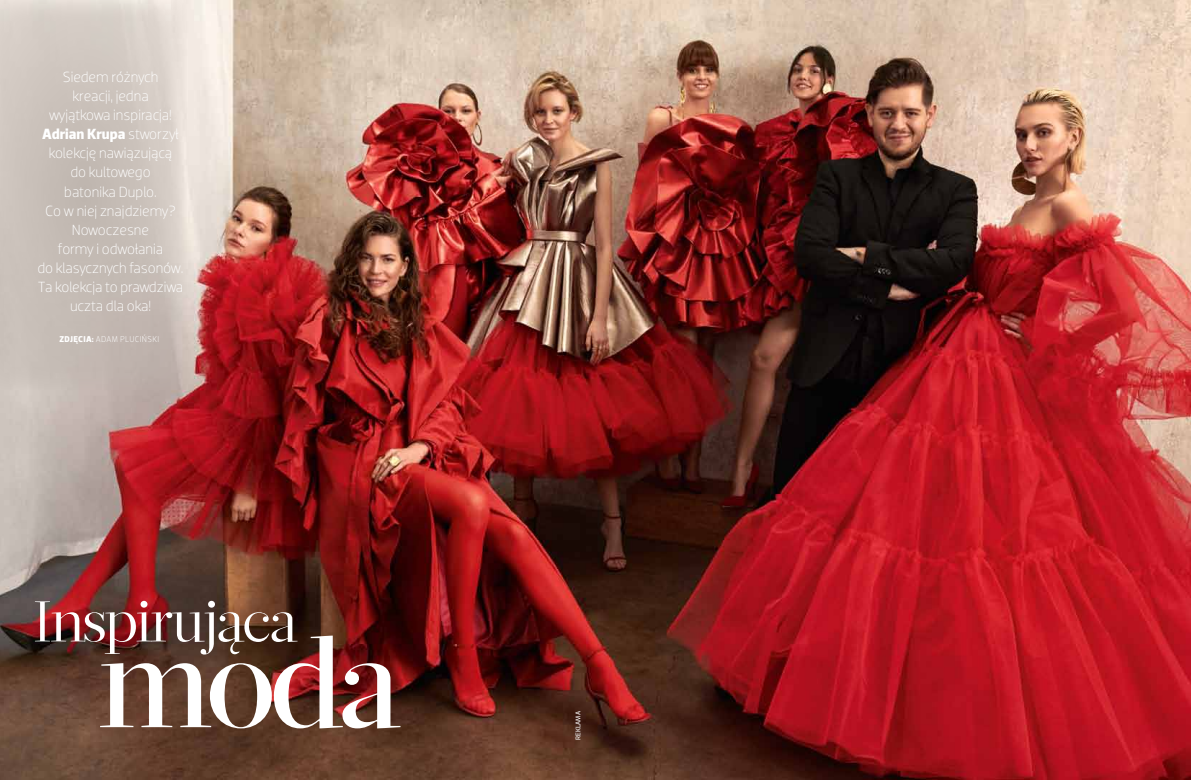
<style>
.page{position:relative;width:1191px;height:780px;background:#fff}
.page>*{position:absolute;margin:0;border:0;box-sizing:border-box;transform-origin:0 0}
.t1{font:500 125.3px "Glosa Display";color:#fff}
.t2{font:57.1px "Glosa Display";letter-spacing:-.05em;color:#fff}
.t3{font:300 15px/19px "Dobra";letter-spacing:-.005em;color:#fff;text-align:center}
.t4{font:300 8.6px "Dobra";letter-spacing:.04em;color:#fff}
.t5{font:7px "Dobra";letter-spacing:.01em;color:#fff}
.s1{font-weight:700}
</style>
<div class="page">
<img style="left:0;top:0;width:1191px;height:780px">
<svg style="left:0;top:0;width:187px;height:390px;background:#ccc3bc"></svg>
<p class="t3" style="left:38px;top:68px;width:148px">Siedem różnych<br>kreacji, jedna<br>wyjątkowa inspiracja!<br><span class="s1">Adrian Krupa</span> stworzył kolekcję nawiązującą<br>do kultowego<br>batonika Duplo.<br>Co w niej znajdziemy?<br>Nowoczesne<br>formy i odwołania<br>do klasycznych fasonów.<br>Ta kolekcja to prawdziwa uczta dla oka!</p>
<p class="t4" style="left:59px;top:334px;width:101px"><span class="s1">ZDJĘCIA:</span> Adam pluciński</p>
<h2 class="t2" style="left:33px;top:584px;width:267px">Inspirująca</h2>
<h1 class="t1" style="left:97px;top:601px;width:306px">moda</h1>
<p class="t5" style="left:574px;top:740px;width:30px;rotate:-90deg">reklama</p>
</div>
